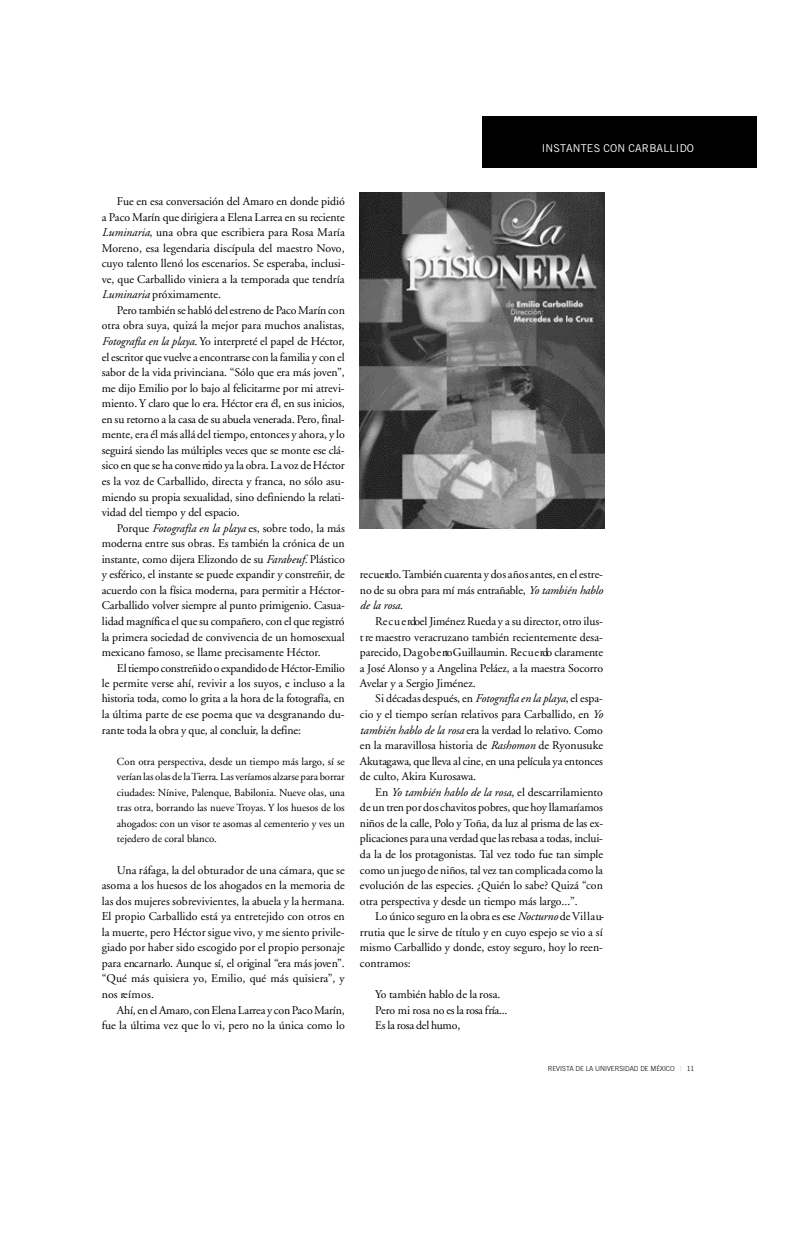
<style>
.page{position:relative;width:798px;height:1241px;background:#fff}
.page>*{position:absolute;margin:0;border:0;box-sizing:border-box;transform-origin:0 0}
.t1{font:11.88px/15.5px "Adobe Garamond";letter-spacing:-.005em;color:#000;text-align:justify}
.t2{font:11.88px/15.6px "Adobe Garamond";letter-spacing:-.025em;color:#000}
.t3{font:10.75px/15.5px "Adobe Garamond";letter-spacing:-.01em;color:#000;text-align:justify}
.t4{font:10.75px "Trade Gothic";letter-spacing:.015em;color:#fff}
.t5{font:300 7px "Trade Gothic";letter-spacing:-.01em;color:#000}
.s1{font-style:italic}
.s2{font-weight:400;color:#bfbfbf}
</style>
<div class="page">
<div style="left:482px;top:116px;width:274px;height:52px;background:#000"></div>
<img style="left:360px;top:192px;width:243px;height:336px">
<p class="t4" style="left:541px;top:144px;width:154px">IN S TANTES CON CARBALLIDO</p>
<p class="t1" style="left:102px;top:195px;width:244px;text-indent:15px">Fue en esa conversación del Amaro en donde pidió a Paco Marín que dirigiera a Elena Larrea en su re c ie n te <span class="s1">Luminaria</span>, una obra que escribiera para Rosa María Moreno, esa legendaria discípula del maestro Novo, cuyo talento llenó los escenarios. Se esperaba, inclusi&shy;ve, que Carballido viniera a la temporada que tendría <span class="s1">Luminaria</span> próximamente.</p>
<p class="t1" style="left:102px;top:303px;width:244px;text-indent:15px">Pe ro también se habló del estreno de Paco Marín con otra obra suya, quizá la mejor para muchos analistas, <span class="s1">Fotografía en la playa</span>. Yo interpreté el papel de Héctor, el escritor que vuelve a encontrarse con la familia y con el sabor de la vida privinciana. “Sólo que era más joven”, me dijo Emilio por lo bajo al felicitarme por mi atrevi&shy;miento. Y claro que lo era. Héctor era él, en sus inicios, en su retorno a la casa de su abuela venerada. Pe ro, final&shy;mente, era él más allá del tiempo, entonces y ahora, y lo seguirá siendo las múltiples veces que se monte ese clá&shy;sico en que se ha conve rtido ya la obra. La voz de Héctor es la voz de Carballido, directa y franca, no sólo asu&shy;miendo su propia sexualidad, sino definiendo la relati&shy;vidad del tiempo y del espacio.</p>
<p class="t1" style="left:102px;top:521px;width:244px;text-indent:15px">Porque <span class="s1">Fotografía en la playa</span> es, sobre todo, la más moderna entre sus obras. Es también la crónica de un instante, como dijera Elizondo de su <span class="s1">Farabeuf</span>. Plástico y esférico, el instante se puede expandir y constreñir, de acuerdo con la física moderna, para permitir a Héctor-Carballido volver siempre al punto primigenio. Casua&shy;lidadmagnífica el que su compañero, con el que re g istró la primera sociedad de convivencia de un homosexual mexicano famoso, se llame precisamente Héctor.</p>
<p class="t1" style="left:102px;top:661px;width:245px;text-indent:15px">Eltiempo constreñidoo expandidode Héctor-Em ilio le permite verse ahí, revivir a los suyos, e incluso a la historia toda, como lo grita a la hora de la fotografía, en la última parte de ese poema que va desgranando du&shy;rante toda la obra y que, al concluir, la define:</p>
<p class="t3" style="left:117px;top:754px;width:229px">Con otra perspectiva, desde un tiempo más largo, sí se verían las olas dela Tierra. Las veríamos alzarsepara borrar ciudades: Nínive, Palenque, Babilonia. Nueve olas, una tras otra, borrando las nueve Troyas. Y los huesos de los ahogados: con un visor te asomas al cementerio y ves un tejedero de coral blanco.</p>
<p class="t1" style="left:102px;top:863px;width:244px;text-indent:15px">Una ráfaga, la del obturador de una cámara, que se asoma a los huesos de los ahogados en la memoria de las dos mujeres sobrevivientes, la abuela y la hermana.<br>El propio Carballido está ya entretejido con otros en la muerte, pero Héctor sigue vivo, y me siento privile&shy;giado por haber sido escogido por el propio personaje para encarnarlo. Aunque sí, el original “era más jove n” . “ Qué más quisiera yo, Emilio, qué más quisiera”, y nos re ím o s .</p>
<p class="t1" style="left:102px;top:1002px;width:244px;text-align:right">Ahí, en el Amaro, con Elena Larrea y conPacoMa rín , fue la última vez que lo vi, pero no la única como lo</p>
<p class="t1" style="left:360px;top:567px;width:244px">re c u e rd o. También cuarenta y dos años antes, en el estre&shy;no de su obra para mí más entrañable, <span class="s1">Yo también hablo de la rosa</span>.</p>
<p class="t1" style="left:360px;top:614px;width:244px;text-indent:15px">Re c u e rdo el Jim é n ez Rueda y a su dire c to r, otro ilus&shy;t re maestro veracruzano también recientemente desa&shy;p a recido, Da g o b e rto Guillaumin. Re c u e rdo claramente a José Alonso y a Angelina Peláez, a la maestra Socorro Avelar y a Sergio Jiménez.</p>
<p class="t1" style="left:360px;top:692px;width:244px;text-indent:15px">Si décadas después, en <span class="s1">Fo to g rafía en la playa</span>, el espa&shy;cio y el tiempo serían relativos para Carballido, en <span class="s1">Yo también hablo de la rosa</span> era la verdad lo relativo. Como en la maravillosa historia de <span class="s1">Rashomon</span> de Ryonusuke Akutagawa, que lleva al cine, en una película ya entonces de culto, Akira Kurosawa.</p>
<p class="t1" style="left:360px;top:785px;width:244px;text-indent:15px">En <span class="s1">Yo también hablo de la rosa</span>, el descarrilamiento de un tren por dos chavitos pobres, que hoy llamaríamos niños de la calle, Polo y Toña, da luz al prisma de las ex&shy;plicaciones parauna ve rdad que lasrebasa a todas, inclui&shy;da la de los protagonistas. Tal vez todo fue tan simple como un juego de niños, tal vez tan complicada como la evolución de las especies. ¿Quién lo sabe? Quizá “con otra perspectiva y desde un tiempo más largo...”.</p>
<p class="t1" style="left:360px;top:909px;width:246px;text-align:left;text-indent:15px">Lo único seguro en la obra es ese <span class="s1">No ctu rn o</span> de Villa u&shy;rrutia que le sirve de título y en cuyo espejo se vio a sí mismo Carballido y donde, estoy seguro, hoy lo reen&shy;contramos:</p>
<p class="t2" style="left:375px;top:987px;width:133px">Yo también hablo de la rosa.<br>Pe ro mi rosa no es la rosa fría...<br>Es la rosa del humo,</p>
<p class="t5" style="left:547px;top:1065px;width:148px">REVISTA DE LA UNIVERSIDAD DE MÉXICO <span class="s2">|</span> 11</p>
</div>
